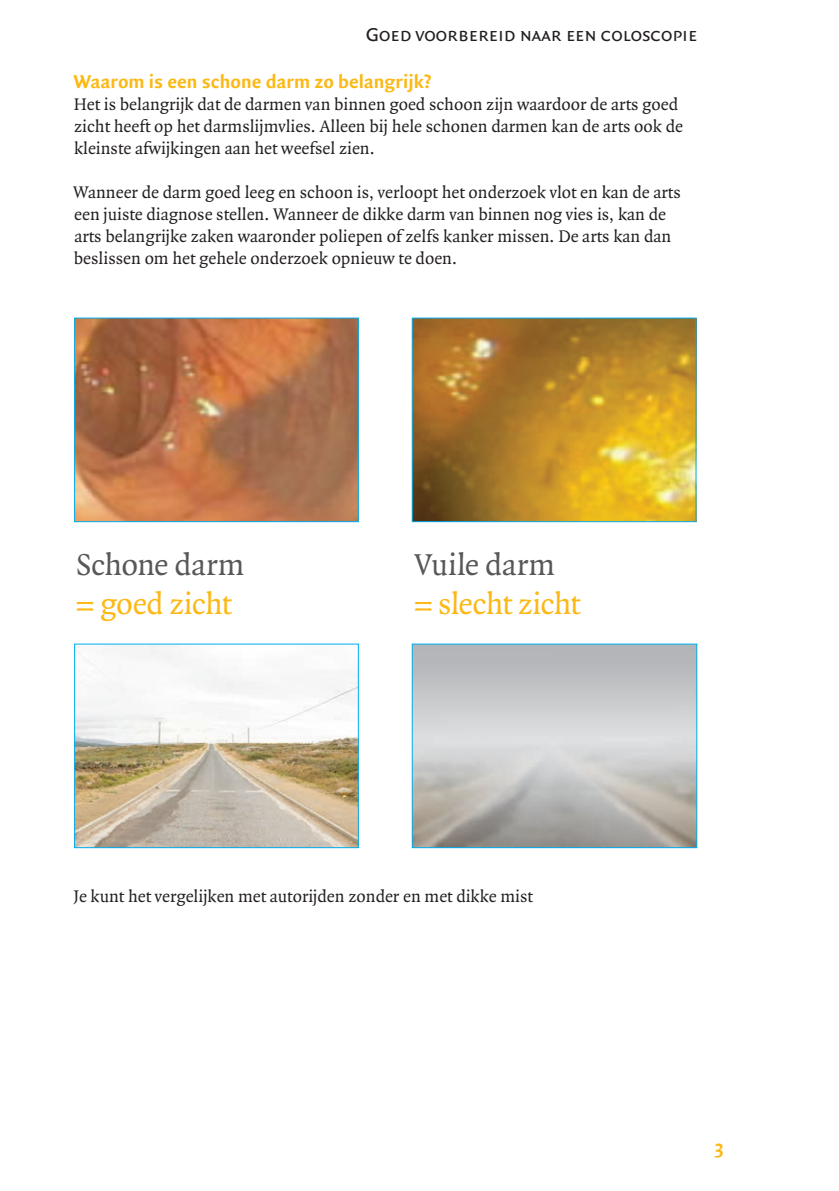
<style>
.page{position:relative;width:839px;height:1191px;background:#fff}
.page>*{position:absolute;margin:0;border:0;box-sizing:border-box;transform-origin:0 0}
.t1{font:32.4px "Quadraat";letter-spacing:-.015em;color:#fcb814}
.t2{font:32.4px "Quadraat";letter-spacing:-.02em;color:#57585a}
.t3{font:32.4px "Quadraat";color:#57585a}
.t4{font:700 20px "Quadraat Sans";color:#fcb814}
.t5{font:20px "Quadraat Sans Small Caps";color:#231f20}
.t6{font:18px/22px "Quadraat";color:#231f20}
</style>
<div class="page">
<svg style="left:75px;top:522px;width:280px;height:1px"></svg>
<img style="left:76px;top:319px;width:281px;height:201px">
<div style="left:74px;top:317px;width:285px;height:205px;border:1px solid #00aeef"></div>
<img style="left:76px;top:645px;width:281px;height:201px">
<div style="left:74px;top:643px;width:285px;height:205px;border:1px solid #00aeef"></div>
<svg style="left:413px;top:522px;width:284px;height:1px"></svg>
<img style="left:414px;top:319px;width:280px;height:201px">
<div style="left:412px;top:317px;width:284px;height:205px;border:1px solid #00aeef"></div>
<img style="left:414px;top:645px;width:281px;height:201px">
<div style="left:412px;top:643px;width:285px;height:205px;border:1px solid #00aeef"></div>
<p class="t5" style="left:366px;top:23px;width:333px">Goed voorbereid naar een coloscopie</p>
<p class="t4" style="left:74px;top:70px;width:359px">Waarom is een schone darm zo belangrijk?</p>
<p class="t6" style="left:74px;top:94px;width:611px">Het is belangrijk dat de darmen van binnen goed schoon zijn waardoor de arts goed zicht heeft op het darmslijmvlies. Alleen bij hele schonen darmen kan de arts ook de kleinste afwijkingen aan het weefsel zien.</p>
<p class="t6" style="left:73px;top:182px;width:609px">Wanneer de darm goed leeg en schoon is, verloopt het onderzoek vlot en kan de arts een juiste diagnose stellen. Wanneer de dikke darm van binnen nog vies is, kan de arts belangrijke zaken waaronder poliepen of zelfs kanker missen. De arts kan dan beslissen om het gehele onderzoek opnieuw te doen.</p>
<h1 class="t2" style="left:76px;top:548px;width:170px">Schone darm</h1>
<h1 class="t1" style="left:76px;top:587px;width:157px">= goed zicht</h1>
<h1 class="t3" style="left:414px;top:548px;width:143px">Vuile darm</h1>
<h1 class="t1" style="left:414px;top:587px;width:168px">= slecht zicht</h1>
<p class="t6" style="left:74px;top:886px;width:461px">Je kunt het vergelijken met autorijden zonder en met dikke mist</p>
<p class="t4" style="left:714px;top:1135px;width:11px">3</p>
</div>
